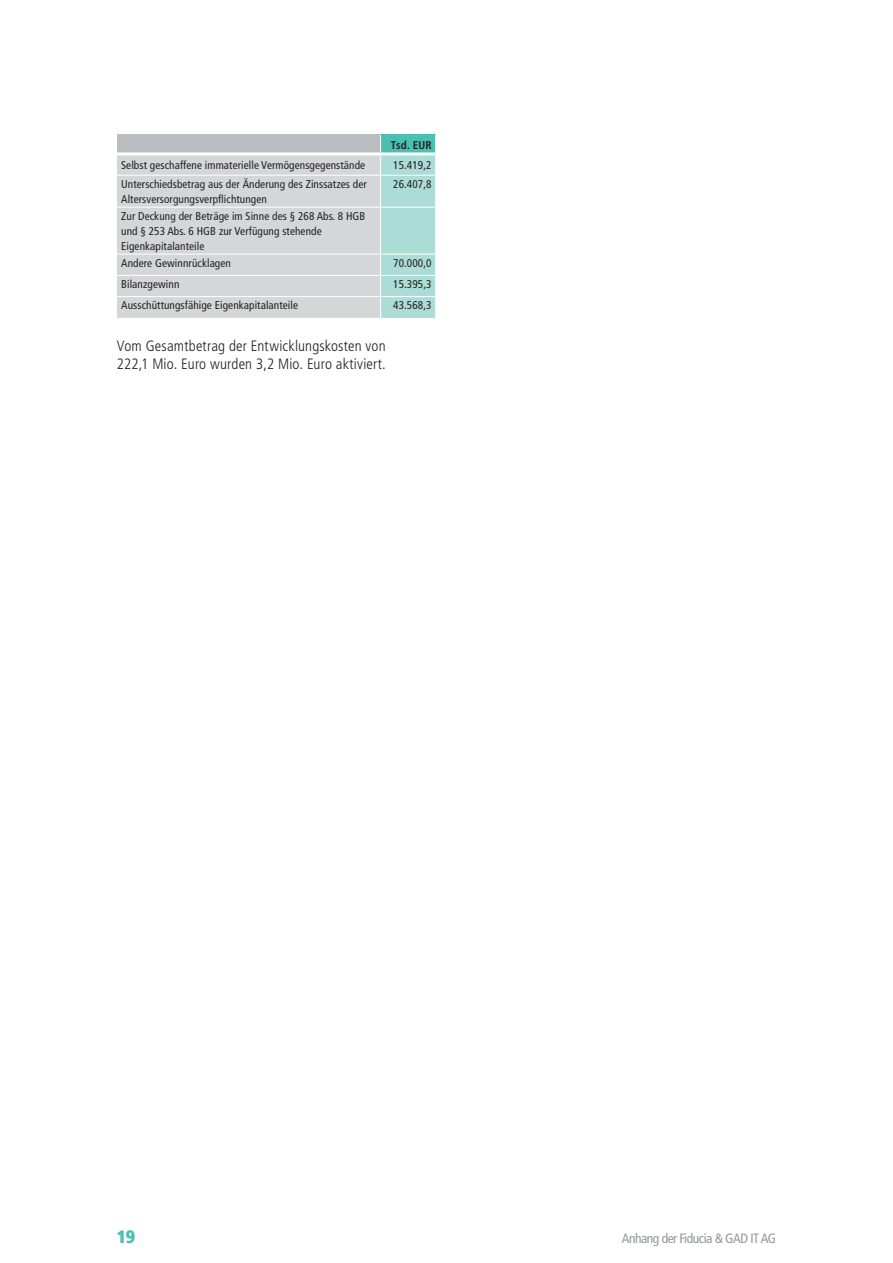
<style>
.page{position:relative;width:893px;height:1263px;background:#fff}
.page>*{position:absolute;margin:0;border:0;box-sizing:border-box;transform-origin:0 0}
.t1{font:900 condensed 18px "Frutiger";color:#4bc0b2}
.t2{font:300 condensed 15px/18px "Frutiger";letter-spacing:.01em;color:#231f20}
.t3{font:condensed 13.5px "Frutiger";letter-spacing:-.035em;color:#939598}
.t4{font:condensed 11.25px/15px "Frutiger";letter-spacing:.01em;color:#231f20}
.t5{font:700 condensed 11.25px "Frutiger";letter-spacing:.01em;color:#231f20}
</style>
<div class="page">
<svg style="left:117px;top:135px;width:319px;height:183px;background:#ccd6d6"></svg>
<hr style="left:435px;top:154px;width:2px;height:21px;background:#fff">
<hr style="left:435px;top:175px;width:2px;height:32px;background:#fff">
<hr style="left:435px;top:207px;width:2px;height:47px;background:#fff">
<hr style="left:435px;top:254px;width:2px;height:21px;background:#fff">
<hr style="left:435px;top:275px;width:2px;height:22px;background:#fff">
<hr style="left:435px;top:297px;width:2px;height:21px;background:#fff">
<hr style="left:117px;top:152px;width:264px;height:3px;background:#fff">
<hr style="left:381px;top:152px;width:54px;height:3px;background:#fff">
<p class="t5" style="left:391px;top:138px;width:42px">Tsd. EUR</p>
<p class="t4" style="left:121px;top:157px;width:246px">Selbst geschaffene immaterielle Vermögensgegenstände</p>
<p class="t4" style="left:393px;top:157px;width:40px">15.419,2</p>
<p class="t4" style="left:121px;top:177px;width:247px">Unterschiedsbetrag aus der Änderung des Zinssatzes der<br>Altersversorgungsverpflichtungen</p>
<p class="t4" style="left:393px;top:177px;width:40px">26.407,8</p>
<p class="t4" style="left:121px;top:208px;width:246px">Zur Deckung der Beträge im Sinne des § 268 Abs. 8 HGB und § 253 Abs. 6 HGB zur Verfügung stehende<br>Eigenkapitalanteile</p>
<p class="t4" style="left:121px;top:255px;width:111px">Andere Gewinnrücklagen</p>
<p class="t4" style="left:393px;top:255px;width:40px">70.000,0</p>
<p class="t4" style="left:121px;top:277px;width:60px">Bilanzgewinn</p>
<p class="t4" style="left:393px;top:277px;width:40px">15.395,3</p>
<p class="t4" style="left:121px;top:298px;width:178px">Ausschüttungsfähige Eigenkapitalanteile</p>
<p class="t4" style="left:393px;top:298px;width:40px">43.568,3</p>
<h2 class="t2" style="left:117px;top:337px;width:270px">Vom Gesamtbetrag der Entwicklungskosten von<br>222,1 Mio. Euro wurden 3,2 Mio. Euro aktiviert.</h2>
<h1 class="t1" style="left:117px;top:1226px;width:20px">19</h1>
<p class="t3" style="left:622px;top:1231px;width:156px">Anhang der Fiducia &amp; GAD IT AG</p>
</div>
